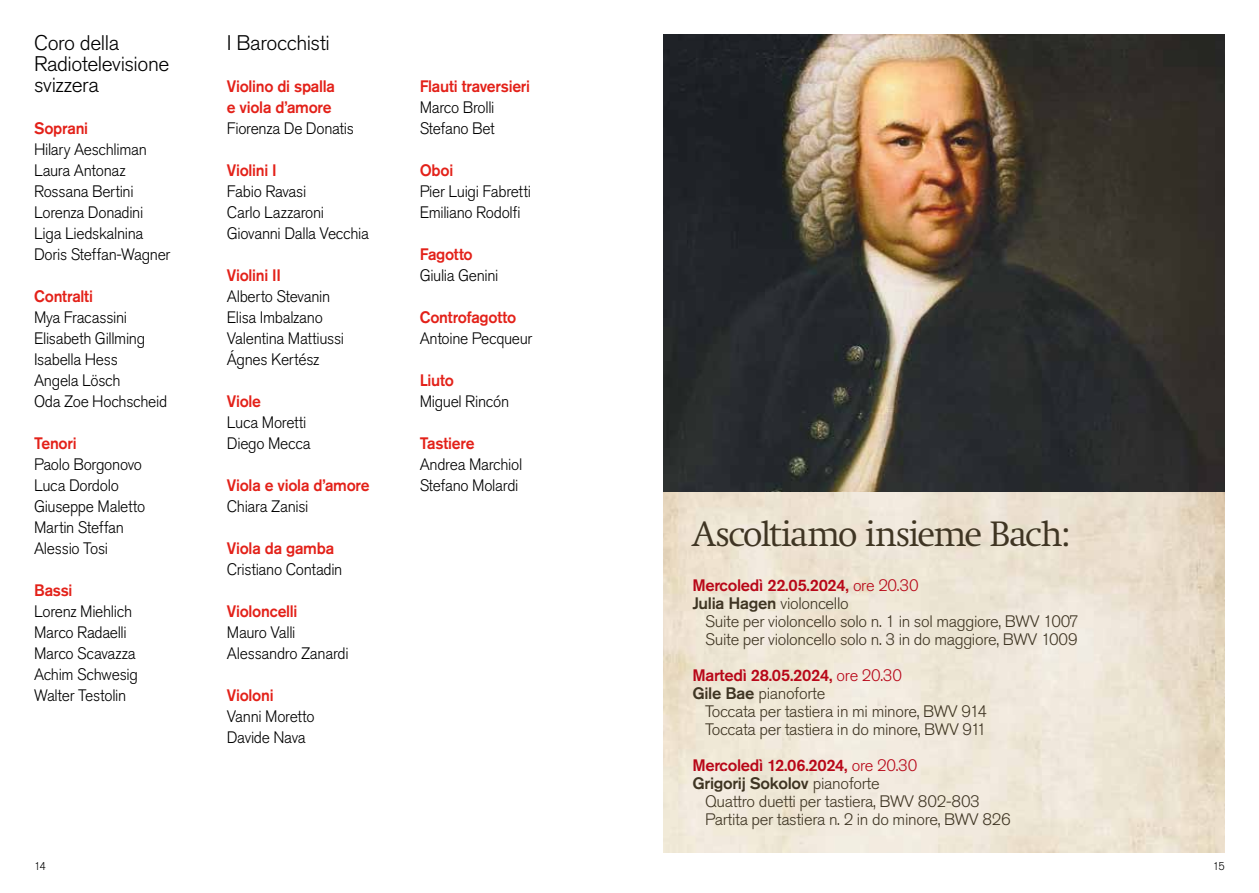
<style>
.page{position:relative;width:1259px;height:893px;background:#fff}
.page>*{position:absolute;margin:0;border:0;box-sizing:border-box;transform-origin:0 0}
.t1{font:300 36px "Swift Neue LT Pro";letter-spacing:-.04em;color:#3f3523}
.t2{font:300 21px/21px "Akzidenz Grotesk Pro";letter-spacing:-.02em;color:#000}
.t3{font:300 16.5px/21px "Akzidenz Grotesk Pro";letter-spacing:-.02em;color:#000;scale:.95 1}
.t4{font:300 16.5px/18px "Akzidenz Grotesk Pro";letter-spacing:-.02em;color:#3f3523}
.t5{font:500 16.5px/21px "Akzidenz Grotesk Pro";letter-spacing:-.015em;color:#e32119;scale:.95 1}
.t6{font:500 16.5px/18px "Akzidenz Grotesk Pro";letter-spacing:-.02em;color:#b80718}
.t7{font:300 11.25px "Akzidenz Grotesk Pro";color:#000}
.s1{font-weight:300}
.s2{color:#3f3523}
.s3{font-weight:300;color:#3f3523}
</style>
<div class="page">
<img style="left:663px;top:34px;width:562px;height:458px">
<p class="t2" style="left:34px;top:32px;width:137px">Coro della<br>Radiotelevisione svizzera</p>
<p class="t5" style="left:34px;top:118px;width:58px">Soprani</p>
<p class="t3" style="left:34px;top:139px;width:145px">Hilary Aeschliman<br>Laura Antonaz<br>Rossana Bertini<br>Lorenza Donadini<br>Liga Liedskalnina<br>Doris Steffan-Wagner</p>
<p class="t5" style="left:34px;top:286px;width:64px">Contralti</p>
<p class="t3" style="left:34px;top:307px;width:142px">Mya Fracassini<br>Elisabeth Gillming<br>Isabella Hess<br>Angela Lösch<br>Oda Zoe Hochscheid</p>
<p class="t5" style="left:34px;top:433px;width:46px">Tenori</p>
<p class="t3" style="left:34px;top:454px;width:119px">Paolo Borgonovo<br>Luca Dordolo<br>Giuseppe Maletto<br>Martin Steffan<br>Alessio Tosi</p>
<p class="t5" style="left:34px;top:580px;width:42px">Bassi</p>
<p class="t3" style="left:34px;top:601px;width:111px">Lorenz Miehlich<br>Marco Radaelli<br>Marco Scavazza<br>Achim Schwesig<br>Walter Testolin</p>
<p class="t2" style="left:227px;top:32px;width:105px">I Barocchisti</p>
<p class="t5" style="left:227px;top:76px;width:115px">Violino di spalla e viola d’amore</p>
<p class="t3" style="left:227px;top:118px;width:135px">Fiorenza De Donatis</p>
<p class="t5" style="left:227px;top:160px;width:54px">Violini I</p>
<p class="t3" style="left:227px;top:181px;width:151px">Fabio Ravasi<br>Carlo Lazzaroni<br>Giovanni Dalla Vecchia</p>
<p class="t5" style="left:227px;top:265px;width:59px">Violini II</p>
<p class="t3" style="left:227px;top:286px;width:125px">Alberto Stevanin<br>Elisa Imbalzano<br>Valentina Mattiussi<br>Ágnes Kertész</p>
<p class="t5" style="left:227px;top:391px;width:38px">Viole</p>
<p class="t3" style="left:227px;top:412px;width:90px">Luca Moretti<br>Diego Mecca</p>
<p class="t5" style="left:227px;top:475px;width:152px">Viola e viola d’amore</p>
<p class="t3" style="left:227px;top:496px;width:87px">Chiara Zanisi</p>
<p class="t5" style="left:227px;top:538px;width:114px">Viola da gamba</p>
<p class="t3" style="left:227px;top:559px;width:123px">Cristiano Contadin</p>
<p class="t5" style="left:227px;top:601px;width:76px">Violoncelli</p>
<p class="t3" style="left:227px;top:622px;width:130px">Mauro Valli<br>Alessandro Zanardi</p>
<p class="t5" style="left:227px;top:685px;width:51px">Violoni</p>
<p class="t3" style="left:227px;top:706px;width:94px">Vanni Moretto<br>Davide Nava</p>
<p class="t5" style="left:420px;top:76px;width:118px">Flauti traversieri</p>
<p class="t3" style="left:420px;top:97px;width:81px">Marco Brolli<br>Stefano Bet</p>
<p class="t5" style="left:420px;top:160px;width:37px">Oboi</p>
<p class="t3" style="left:420px;top:181px;width:119px">Pier Luigi Fabretti<br>Emiliano Rodolfi</p>
<p class="t5" style="left:420px;top:244px;width:57px">Fagotto</p>
<p class="t3" style="left:420px;top:265px;width:84px">Giulia Genini</p>
<p class="t5" style="left:420px;top:307px;width:103px">Controfagotto</p>
<p class="t3" style="left:420px;top:328px;width:120px">Antoine Pecqueur</p>
<p class="t5" style="left:420px;top:370px;width:37px">Liuto</p>
<p class="t3" style="left:420px;top:391px;width:96px">Miguel Rincón</p>
<p class="t5" style="left:420px;top:433px;width:59px">Tastiere</p>
<p class="t3" style="left:420px;top:454px;width:110px">Andrea Marchiol<br>Stefano Molardi</p>
<h1 class="t1" style="left:692px;top:513px;width:380px">Ascoltiamo insieme Bach:</h1>
<p class="t6" style="left:692px;top:576px;width:228px">Mercoledì 22.05.2024, <span class="s1">ore 20.30<br></span><span class="s2">Julia Hagen</span> <span class="s3">violoncello</span></p>
<p class="t4" style="left:705px;top:612px;width:375px">Suite per violoncello solo n. 1 in sol maggiore, BWV 1007<br>Suite per violoncello solo n. 3 in do maggiore, BWV 1009</p>
<p class="t6" style="left:692px;top:666px;width:211px">Martedì 28.05.2024, <span class="s1">ore 20.30<br></span><span class="s2">Gile Bae</span> <span class="s3">pianoforte</span></p>
<p class="t4" style="left:705px;top:702px;width:283px">Toccata per tastiera in mi minore, BWV 914<br>Toccata per tastiera in do minore, BWV 911</p>
<p class="t6" style="left:692px;top:756px;width:226px">Mercoledì 12.06.2024, <span class="s1">ore 20.30<br></span><span class="s2">Grigorij Sokolov</span> <span class="s3">pianoforte</span></p>
<p class="t4" style="left:705px;top:792px;width:307px">Quattro duetti per tastiera, BWV 802-803<br>Partita per tastiera n. 2 in do minore, BWV 826</p>
<p class="t7" style="left:34px;top:859px;width:13px">14</p>
<p class="t7" style="left:1212px;top:859px;width:14px">15</p>
</div>
